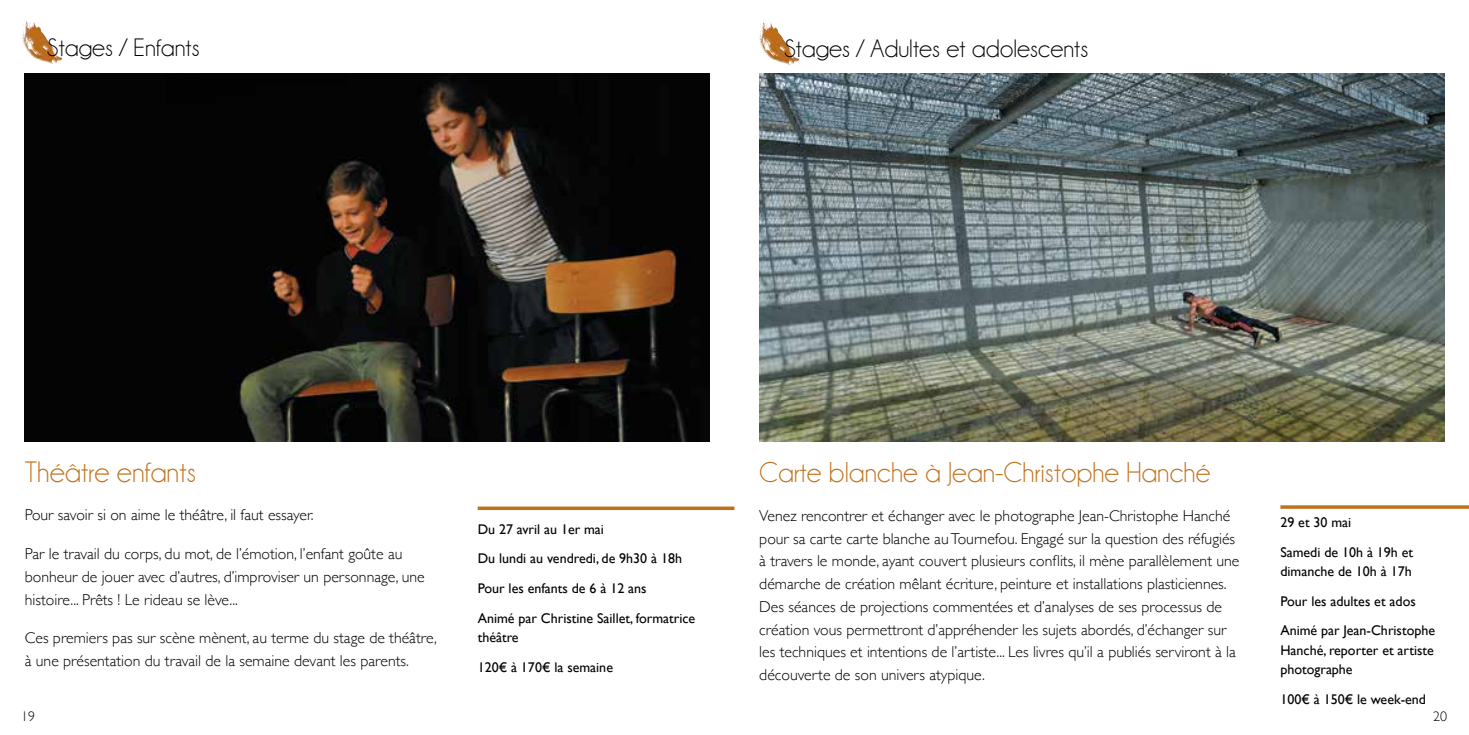
<style>
.page{position:relative;width:1469px;height:735px;background:#fff}
.page>*{position:absolute;margin:0;border:0;box-sizing:border-box;transform-origin:0 0}
.t1{font:29.75px "Champagne&Limousines";color:#c0721b}
.t2{font:28.88px "Champagne&Limousines";color:#c0721b}
.t3{font:25.38px "Champagne&Limousines";color:#000}
.t4{font:300 15.75px/22.8px "Gill Sans";color:#000}
.t5{font:14px/29.8px "Gill Sans";color:#000}
.t6{font:300 14px "Gill Sans";color:#000}
</style>
<div class="page">
<img style="left:25px;top:73px;width:684px;height:368px">
<hr style="left:477px;top:506px;width:257px;height:3px;background:#c0721b">
<img style="left:23px;top:20px;width:11px;height:19px">
<img style="left:759px;top:73px;width:685px;height:368px">
<hr style="left:1280px;top:505px;width:188px;height:3px;background:#c0721b">
<img style="left:759px;top:21px;width:11px;height:18px">
<h3 class="t3" style="left:47px;top:34px;width:154px">Stages / Enfants</h3>
<h3 class="t3" style="left:784px;top:35px;width:306px">Stages / Adultes et adolescents</h3>
<h1 class="t1" style="left:25px;top:456px;width:173px">Théâtre enfants</h1>
<p class="t4" style="left:25px;top:503px;width:290px">Pour savoir si on aime le théâtre, il faut essayer.</p>
<p class="t4" style="left:25px;top:541px;width:401px">Par le travail du corps, du mot, de l’émotion, l’enfant goûte au bonheur de jouer avec d’autres, d’improviser un personnage, une histoire... Prêts ! Le rideau se lève...</p>
<p class="t4" style="left:25px;top:625px;width:413px">Ces premiers pas sur scène mènent, au terme du stage de théâtre, à une présentation du travail de la semaine devant les parents.</p>
<p class="t5" style="left:477px;top:513px;width:219px">Du 27 avril au 1er mai<br>Du lundi au vendredi, de 9h30 à 18h<br>Pour les enfants de 6 à 12 ans<br>Animé par Christine Saillet, formatrice</p>
<p class="t5" style="left:477px;top:622px;width:137px">théâtre<br>120€ à 170€ la semaine</p>
<h2 class="t2" style="left:759px;top:457px;width:452px">Carte blanche à Jean-Christophe Hanché</h2>
<p class="t4" style="left:759px;top:503px;width:481px">Venez rencontrer et échanger avec le photographe Jean-Christophe Hanché pour sa carte carte blanche au Tournefou. Engagé sur la question des réfugiés à travers le monde, ayant couvert plusieurs conflits, il mène parallèlement une démarche de création mêlant écriture, peinture et installations plasticiennes.<br>Des séances de projections commentées et d’analyses de ses processus de création vous permettront d’appréhender les sujets abordés, d’échanger sur les techniques et intentions de l’artiste... Les livres qu’il a publiés serviront à la découverte de son univers atypique.</p>
<p class="t5" style="left:1280px;top:506px;width:134px">29 et 30 mai<br>Samedi de 10h à 19h et</p>
<p class="t5" style="left:1280px;top:555px;width:156px">dimanche de 10h à 17h<br>Pour les adultes et ados<br>Animé par Jean-Christophe</p>
<p class="t5" style="left:1280px;top:639px;width:155px;line-height:19.2px">Hanché, reporter et artiste photographe</p>
<p class="t5" style="left:1280px;top:683px;width:147px">100€ à 150€ le week-end</p>
<p class="t6" style="left:21px;top:704px;width:15px">19</p>
<p class="t6" style="left:1432px;top:704px;width:15px">20</p>
</div>
